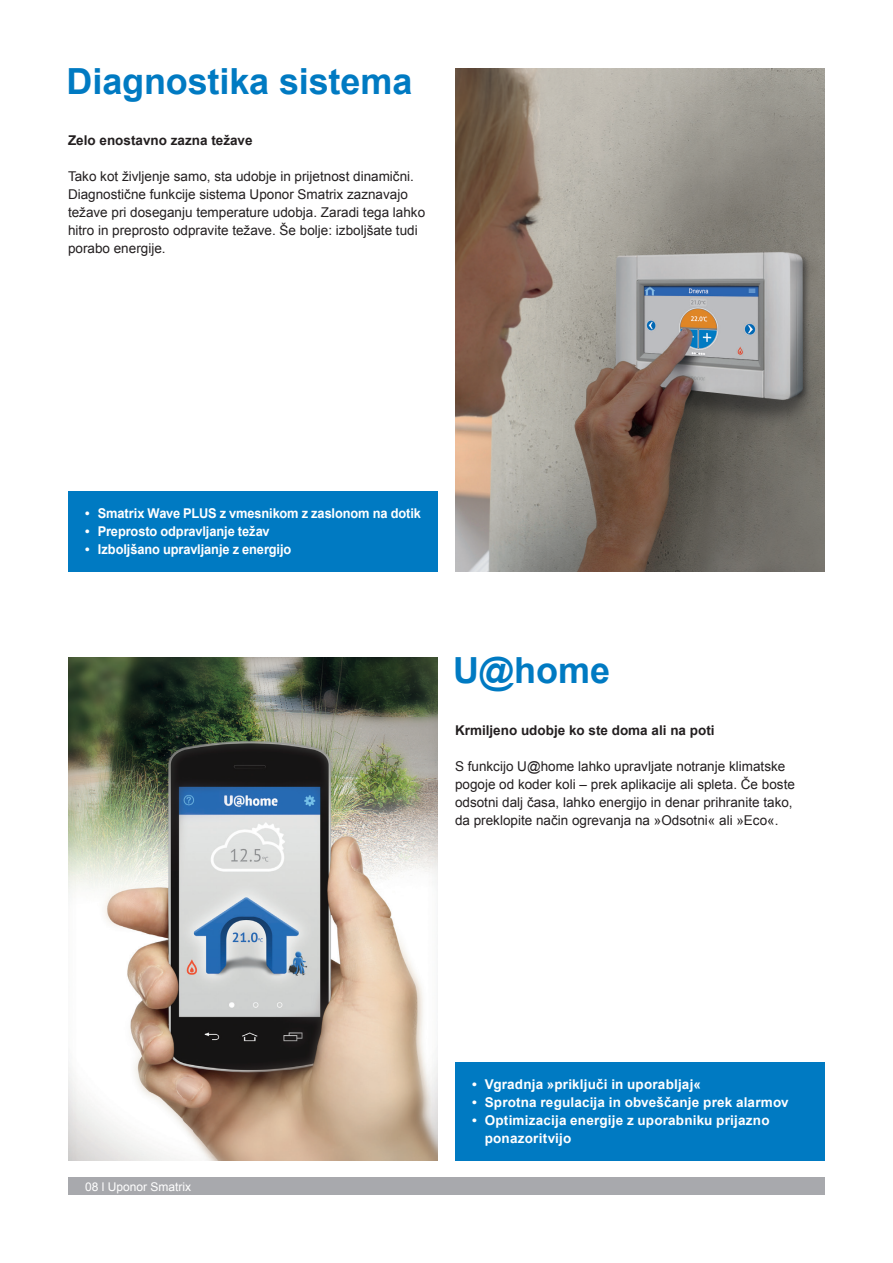
<style>
.page{position:relative;width:893px;height:1263px;background:#fff}
.page>*{position:absolute;margin:0;border:0;box-sizing:border-box;transform-origin:0 0}
.blue_headline_24_26{font:700 36px "Arial";letter-spacing:-.005em;color:#007ac2}
.copy_9_12{font:13.5px/18px "Arial";color:#231f20}
.bluebox_bulletpoints{font:700 13.5px/18px "Arial";letter-spacing:.01em;color:#fff}
.bluebox_bulletpoints-2{font:700 13.5px "Arial";letter-spacing:-.01em;color:#fff;scale:.95 1}
.copy_9_12-2{font:700 13.5px "Arial";color:#231f20}
.bluebox_bulletpoints-3{font:700 13.5px "Arial";letter-spacing:.01em;color:#fff;scale:.95 1}
.t1{font:12px "Arial";color:#fff}
</style>
<div class="page">
<div style="left:68px;top:1178px;width:757px;height:17px;background:#a8a9ad"></div>
<img style="left:68px;top:657px;width:370px;height:504px">
<div style="left:455px;top:1062px;width:370px;height:99px;background:#007ac2"></div>
<img style="left:455px;top:68px;width:370px;height:504px">
<div style="left:68px;top:491px;width:370px;height:81px;background:#007ac2"></div>
<p class="blue_headline_24_26" style="left:67px;top:58px;width:347px">Diagnostika sistema</p>
<p class="copy_9_12-2" style="left:68px;top:132px;width:186px">Zelo enostavno zazna težave</p>
<p class="copy_9_12" style="left:68px;top:168px;width:359px">Tako kot življenje samo, sta udobje in prijetnost dinamični.<br>Diagnostične funkcije sistema Uponor Smatrix zaznavajo težave pri doseganju temperature udobja. Zaradi tega lahko hitro in preprosto odpravite težave. Še bolje: izboljšate tudi porabo energije.</p>
<p class="bluebox_bulletpoints-2" style="left:85px;top:505px;width:355px">• Smatrix Wave PLUS z vmesnikom z zaslonom na dotik</p>
<p class="bluebox_bulletpoints-3" style="left:85px;top:523px;width:196px">• Preprosto odpravljanje težav</p>
<p class="bluebox_bulletpoints-2" style="left:85px;top:541px;width:219px">• Izboljšano upravljanje z energijo</p>
<p class="blue_headline_24_26" style="left:453px;top:647px;width:158px">U@home</p>
<p class="copy_9_12-2" style="left:455px;top:721px;width:261px">Krmiljeno udobje ko ste doma ali na poti</p>
<p class="copy_9_12" style="left:455px;top:757px;width:341px">S funkcijo U@home lahko upravljate notranje klimatske pogoje od koder koli – prek aplikacije ali spleta. Če boste odsotni dalj časa, lahko energijo in denar prihranite tako, da preklopite način ogrevanja na »Odsotni« ali »Eco«.</p>
<p class="t1" style="left:85px;top:1179px;width:108px">08 l Uponor Smatrix</p>
<p class="bluebox_bulletpoints" style="left:472px;top:1076px;width:230px">• Vgradnja »priključi in uporabljaj«</p>
<p class="bluebox_bulletpoints" style="left:472px;top:1094px;width:318px">• Sprotna regulacija in obveščanje prek alarmov</p>
<p class="bluebox_bulletpoints" style="left:485px;top:1112px;width:286px;text-indent:-13px">• Optimizacija energije z uporabniku prijazno ponazoritvijo</p>
</div>
